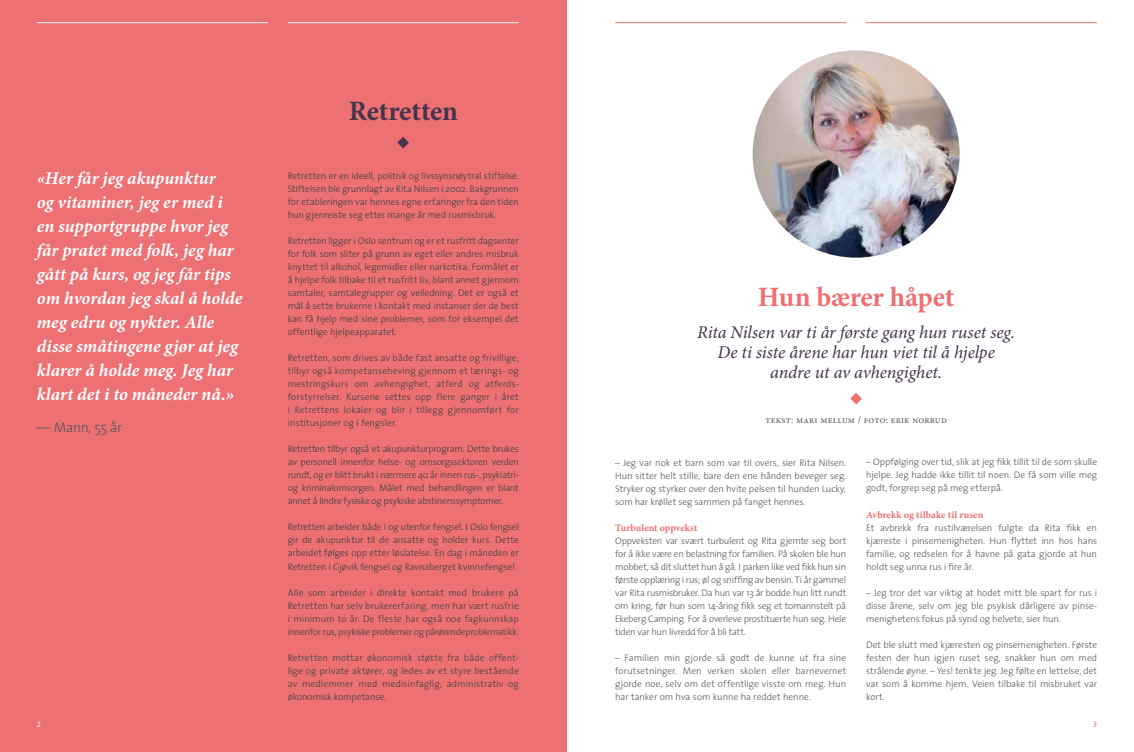
<style>
.page{position:relative;width:1134px;height:752px;background:#fff}
.page>*{position:absolute;margin:0;border:0;box-sizing:border-box;transform-origin:0 0}
.t1{font:italic 700 29px "Minion Pro";color:#ed7073}
.t2{font:italic 700 29px "Minion Pro";color:#45364d}
.t3{font:700 28px "Minion Pro";letter-spacing:-.01em;color:#ed7073}
.t4{font:700 28px "Minion Pro";letter-spacing:-.01em;color:#45364d}
.t5{font:italic 700 18px/24px "Minion Pro";color:#fff}
.t6{font:italic 18px/20px "Minion Pro";letter-spacing:-.01em;color:#45364d;text-align:center}
.t7{font:300 14px "The Sans";letter-spacing:-.03em;color:#58595b}
.t8{font:700 10px "Minion Pro";color:#ed7073}
.t9{font:10px "Minion Pro";letter-spacing:.02em;color:#58595b}
.t10{font:300 9.5px/13px "The Sans";letter-spacing:-.01em;color:#414042;text-align:justify}
.t11{font:300 9.5px/13px "The Sans";letter-spacing:-.01em;color:#58595b;text-align:justify}
.t12{font:8px "The Sans Caps";color:#fff}
.t13{font:8px "The Sans Caps";color:#ed7073}
</style>
<div class="page">
<div style="left:0;top:0;width:567px;height:751px;background:#ed7073"></div>
<img style="left:753px;top:50px;width:207px;height:207px;border-radius:104px">
<hr style="left:37px;top:22px;width:231px;height:1px;background:#fff">
<hr style="left:615px;top:22px;width:231px;height:1px;background:#ed7073">
<hr style="left:288px;top:22px;width:231px;height:1px;background:#fff">
<hr style="left:866px;top:22px;width:231px;height:1px;background:#ed7073">
<h2 class="t4" style="left:349px;top:92px;width:111px">Retretten</h2>
<p class="t5" style="left:37px;top:166px;width:207px">«Her får jeg akupunktur<br>og vitaminer, jeg er med i en supportgruppe hvor jeg får pratet med folk, jeg har gått på kurs, og jeg får tips om hvordan jeg skal å holde meg edru og nykter. Alle disse småtingene gjør at jeg klarer å holde meg. Jeg har klart det i to måneder nå.»</p>
<h3 class="t7" style="left:37px;top:415px;width:87px">— Mann, 55 år</h3>
<h1 class="t2" style="left:396px;top:120px;width:15px">◆</h1>
<p class="t10" style="left:288px;top:169px;width:233px">Retretten er en ideell, politisk og livssynsnøytral stiftelse.<br>Stiftelsen ble grunnlagt av Rita Nilsen i 2002. Bakgrunnen for etableringen var hennes egne erfaringer fra den tiden hun gjenreiste seg etter mange år med rusmisbruk.</p>
<p class="t10" style="left:288px;top:234px;width:233px">Retretten ligger i Oslo sentrum og er et rusfritt dagsenter for folk som sliter på grunn av eget eller andres misbruk knyttet til alkohol, legemidler eller narkotika. Formålet er å hjelpe folk tilbake til et rusfritt liv, blant annet gjennom samtaler, samtalegrupper og veiledning. Det er også et mål å sette brukerne i kontakt med instanser der de best kan få hjelp med sine problemer, som for eksempel det offentlige hjelpeapparatet.</p>
<p class="t10" style="left:288px;top:351px;width:233px">Retretten, som drives av både fast ansatte og frivillige, tilbyr også kompetanseheving gjennom et lærings- og mestringskurs om avhengighet, atferd og atferds&shy;forstyrrelser. Kursene settes opp flere ganger i året i Retrettens lokaler og blir i tillegg gjennomført for institusjoner og i fengsler.</p>
<p class="t10" style="left:288px;top:442px;width:233px">Retretten tilbyr også et akupunkturprogram. Dette brukes av personell innenfor helse- og omsorgssektoren verden rundt, og er blitt brukt i nærmere 40 år innen rus-, psykiatri&shy;og kriminalomsorgen. Målet med behandlingen er blant annet å lindre fysiske og psykiske abstinenssymptomer.</p>
<p class="t10" style="left:288px;top:520px;width:233px">Retretten arbeider både i og utenfor fengsel. I Oslo fengsel gir de akupunktur til de ansatte og holder kurs. Dette arbeidet følges opp etter løslatelse. En dag i måneden er Retretten i Gjøvik fengsel og Ravnaberget kvinnefengsel.</p>
<p class="t10" style="left:288px;top:585px;width:233px">Alle som arbeider i direkte kontakt med brukere på Retretten har selv brukererfaring, men har vært rusfrie i minimum to år. De fleste har også noe fagkunnskap innenfor rus, psykiske problemer og pårørendeproblematikk.</p>
<p class="t10" style="left:288px;top:650px;width:233px">Retretten mottar økonomisk støtte fra både offent&shy;lige og private aktører, og ledes av et styre bestående av medlemmer med medisinfaglig, administrativ og økonomisk kompetanse.</p>
<h2 class="t3" style="left:758px;top:277px;width:198px">Hun bærer håpet</h2>
<h3 class="t6" style="left:697px;top:322px;width:320px">Rita Nilsen var ti år første gang hun ruset seg.<br>De ti siste årene har hun viet til å hjelpe andre ut av avhengighet.</h3>
<h1 class="t1" style="left:849px;top:376px;width:15px">◆</h1>
<p class="t9" style="left:765px;top:413px;width:183px">tekst: mari mellum / foto: erik norrud</p>
<p class="t11" style="left:615px;top:455px;width:233px">– Jeg var nok et barn som var til overs, sier Rita Nilsen.<br>Hun sitter helt stille, bare den ene hånden beveger seg.<br>Stryker og styrker over den hvite pelsen til hunden Lucky, som har krøllet seg sammen på fanget hennes.</p>
<p class="t8" style="left:615px;top:520px;width:84px">Turbulent oppvekst</p>
<p class="t11" style="left:615px;top:533px;width:233px">Oppveksten var svært turbulent og Rita gjemte seg bort for å ikke være en belastning for familien. På skolen ble hun mobbet, så dit sluttet hun å gå. I parken like ved fikk hun sin første opplæring i rus; øl og sniffing av bensin. Ti år gammel var Rita rusmisbruker. Da hun var 13 år bodde hun litt rundt om kring, før hun som 14-åring fikk seg et tomannstelt på Ekeberg Camping. For å overleve prostituerte hun seg. Hele tiden var hun livredd for å bli tatt.</p>
<p class="t11" style="left:615px;top:650px;width:233px">– Familien min gjorde så godt de kunne ut fra sine forutsetninger. Men verken skolen eller barnevernet gjorde noe, selv om det offentlige visste om meg. Hun har tanker om hva som kunne ha reddet henne.</p>
<p class="t11" style="left:866px;top:455px;width:233px">– Oppfølging over tid, slik at jeg fikk tillit til de som skulle hjelpe. Jeg hadde ikke tillit til noen. De få som ville meg godt, forgrep seg på meg etterpå.</p>
<p class="t8" style="left:866px;top:507px;width:119px">Avbrekk og tilbake til rusen</p>
<p class="t11" style="left:866px;top:520px;width:233px">Et avbrekk fra rustilværelsen fulgte da Rita fikk en kjæreste i pinsemenigheten. Hun flyttet inn hos hans familie, og redselen for å havne på gata gjorde at hun holdt seg unna rus i fire år.</p>
<p class="t11" style="left:866px;top:585px;width:233px">– Jeg tror det var viktig at hodet mitt ble spart for rus i disse årene, selv om jeg ble psykisk dårligere av pinse&shy;menighetens fokus på synd og helvete, sier hun.</p>
<p class="t11" style="left:866px;top:637px;width:233px">Det ble slutt med kjæresten og pinsemenigheten. Første festen der hun igjen ruset seg, snakker hun om med strålende øyne. – Yes! tenkte jeg. Jeg følte en lettelse, det var som å komme hjem. Veien tilbake til misbruket var kort.</p>
<p class="t12" style="left:37px;top:717px;width:6px">2</p>
<p class="t13" style="left:1093px;top:717px;width:5px">3</p>
</div>
